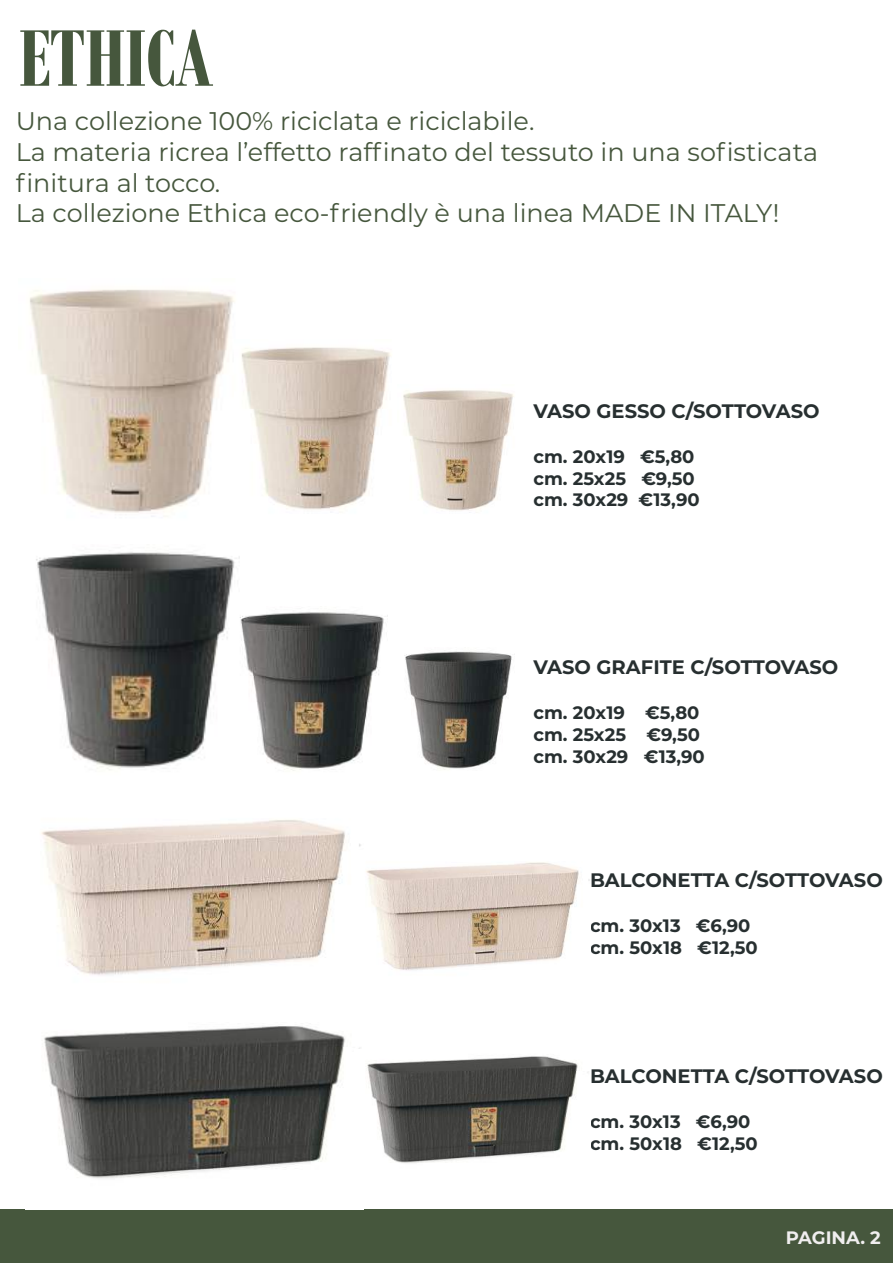
<style>
.page{position:relative;width:893px;height:1263px;background:#fff}
.page>*{position:absolute;margin:0;border:0;box-sizing:border-box;transform-origin:0 0}
.t1{font:700 87px "Bodoni MT Condensed";color:#46573d}
.t2{font:25.5px/30.6px "Montserrat";color:#46573d}
.t3{font:700 19.5px "Montserrat";color:#272f30}
.t4{font:700 18px/21.6px "Montserrat";color:#272f30}
.t5{font:700 18px "Montserrat";color:#f0eeef}
</style>
<div class="page">
<div style="left:0;top:1210px;width:893px;height:53px;background:#46573d"></div>
<img style="left:29px;top:289px;width:206px;height:228px">
<img style="left:36px;top:552px;width:204px;height:218px">
<img style="left:234px;top:340px;width:157px;height:176px">
<img style="left:232px;top:607px;width:156px;height:164px">
<img style="left:403px;top:390px;width:111px;height:123px">
<img style="left:404px;top:651px;width:111px;height:119px">
<img style="left:41px;top:819px;width:320px;height:156px">
<img style="left:44px;top:1026px;width:316px;height:153px">
<img style="left:355px;top:850px;width:235px;height:125px">
<img style="left:355px;top:1049px;width:233px;height:130px">
<h1 class="t1" style="left:19px;top:6px;width:196px">ETHICA</h1>
<p class="t2" style="left:16px;top:105px;width:804px">Una collezione 100% riciclata e riciclabile.<br>La materia ricrea l’effetto raffinato del tessuto in una sofisticata finitura al tocco.<br>La collezione Ethica eco-friendly è una linea MADE IN ITALY!</p>
<p class="t3" style="left:533px;top:397px;width:288px">VASO GESSO C/SOTTOVASO</p>
<p class="t4" style="left:533px;top:445px;width:168px">cm. 20x19 €5,80 cm. 25x25 €9,50 cm. 30x29 €13,90</p>
<p class="t3" style="left:533px;top:653px;width:306px">VASO GRAFITE C/SOTTOVASO</p>
<p class="t4" style="left:533px;top:701px;width:173px">cm. 20x19 €5,80 cm. 25x25 €9,50 cm. 30x29 €13,90</p>
<p class="t3" style="left:590px;top:866px;width:294px">BALCONETTA C/SOTTOVASO</p>
<p class="t4" style="left:590px;top:914px;width:169px">cm. 30x13 €6,90 cm. 50x18 €12,50</p>
<p class="t3" style="left:590px;top:1062px;width:294px">BALCONETTA C/SOTTOVASO</p>
<p class="t4" style="left:590px;top:1110px;width:169px">cm. 30x13 €6,90 cm. 50x18 €12,50</p>
<p class="t5" style="left:786px;top:1225px;width:97px">PAGINA. 2</p>
</div>
